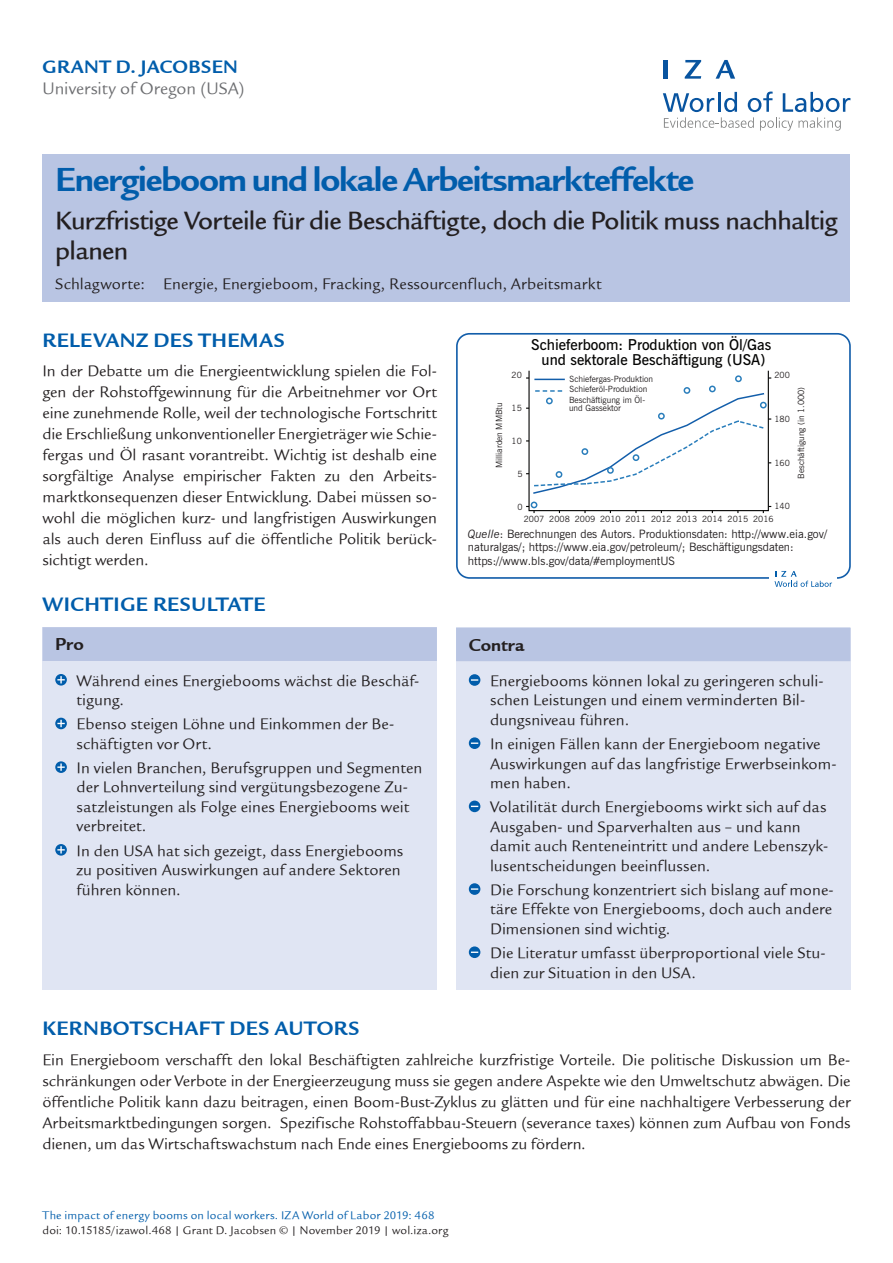
<style>
.page{position:relative;width:893px;height:1263px;background:#fff}
.page>*{position:absolute;margin:0;border:0;box-sizing:border-box;transform-origin:0 0}
.t1{font:36px "Legacy Sans ITCTT Bold";letter-spacing:-.03em;color:#015dab}
.t2{font:27px/30px "Legacy Sans Md ITCTT Medium";letter-spacing:-.025em;color:#231f20}
.t3{font:21px "Legacy Sans ITCTT Bold";letter-spacing:.02em;color:#015dab}
.t4{font:19.5px "Legacy Sans ITCTT Bold";letter-spacing:.02em;color:#015dab}
.t5{font:18.75px "Legacy Sans ITCTT Bold";color:#231f20}
.t6{font:18px "Legacy Sans ITCTT Book";color:#6c6d70}
.t7{font:16.5px/19.5px "Legacy Sans ITCTT Book";letter-spacing:.005em;color:#231f20}
.t8{font:600 15px/15px "News Gothic BT";color:#050504;text-align:center}
.t9{font:12px "Legacy Sans ITCTT Book";letter-spacing:.015em;color:#231f20}
.t10{font:12px "Legacy Sans ITCTT Book";letter-spacing:.015em;color:#015dab}
.t11{font:11.55px/13.8px "News Gothic BT";color:#231f20}
.t12{font:8.55px/10.6px "News Gothic BT";color:#231f20}
.s1{font-style:italic}
</style>
<div class="page">
<svg style="left:663px;top:92px;width:187px;height:39px"></svg>
<hr style="left:664px;top:60px;width:4px;height:19px;background:#0854a0">
<svg style="left:685px;top:60px;width:16px;height:19px"></svg>
<svg style="left:716px;top:60px;width:19px;height:19px"></svg>
<div style="left:43px;top:154px;width:807px;height:147px;background:#b9c5e3"></div>
<div style="left:43px;top:627px;width:394px;height:363px;background:#e0e5f3"></div>
<div style="left:43px;top:627px;width:394px;height:34px;background:#b9c5e3"></div>
<svg style="left:55px;top:674px;width:12px;height:12px"></svg>
<svg style="left:57px;top:676px;width:8px;height:7px"></svg>
<svg style="left:55px;top:718px;width:12px;height:11px"></svg>
<svg style="left:57px;top:720px;width:8px;height:7px"></svg>
<svg style="left:55px;top:761px;width:12px;height:12px"></svg>
<svg style="left:57px;top:763px;width:8px;height:8px"></svg>
<svg style="left:55px;top:844px;width:12px;height:12px"></svg>
<svg style="left:57px;top:846px;width:8px;height:7px"></svg>
<div style="left:456px;top:628px;width:394px;height:362px;background:#e0e5f3"></div>
<div style="left:456px;top:627px;width:394px;height:34px;background:#b9c5e3"></div>
<div style="left:469px;top:674px;width:11px;height:12px;background:#015dab;border-radius:50%"></div>
<svg style="left:471px;top:679px;width:7px;height:2px"></svg>
<div style="left:469px;top:737px;width:11px;height:12px;background:#015dab;border-radius:50%"></div>
<svg style="left:471px;top:742px;width:7px;height:2px"></svg>
<svg style="left:469px;top:800px;width:11px;height:12px"></svg>
<div style="left:469px;top:883px;width:11px;height:12px;background:#015dab;border-radius:50%"></div>
<svg style="left:471px;top:888px;width:7px;height:2px"></svg>
<div style="left:469px;top:946px;width:11px;height:12px;background:#015dab;border-radius:50%"></div>
<svg style="left:471px;top:951px;width:7px;height:2px"></svg>
<div style="left:456px;top:333px;width:395px;height:246px;border:2px solid #135eaa;border-radius:13px"></div>
<svg style="left:526px;top:375px;width:245px;height:138px"></svg>
<div style="left:770px;top:566px;width:67px;height:27px;background:#fff"></div>
<svg style="left:774px;top:571px;width:58px;height:16px"></svg>
<p class="t4" style="left:43px;top:55px;width:197px">GRANT D. JACOBSEN</p>
<p class="t6" style="left:43px;top:79px;width:204px">University of Oregon (USA)</p>
<h1 class="t1" style="left:55px;top:159px;width:640px">Energieboom und lokale Arbeitsmarkteffekte</h1>
<h2 class="t2" style="left:55px;top:206px;width:784px">Kurzfristige Vorteile für die Beschäftigte, doch die Politik muss nachhaltig planen</h2>
<p class="t7" style="left:55px;top:274px;width:548px">Schlagworte: Energie, Energieboom, Fracking, Ressourcenfluch, Arbeitsmarkt</p>
<p class="t3" style="left:43px;top:328px;width:244px">RELEVANZ DES THEMAS</p>
<p class="t7" style="left:43px;top:361px;width:396px;line-height:21px;text-align:justify">In der Debatte um die Energieentwicklung spielen die Fol&shy;gen der Rohstoffgewinnung für die Arbeitnehmer vor Ort eine zunehmende Rolle, weil der technologische Fortschritt die Erschließung unkonventioneller Energieträger wie Schie&shy;fergas und Öl rasant vorantreibt. Wichtig ist deshalb eine sorgfältige Analyse empirischer Fakten zu den Arbeits&shy;marktkonsequenzen dieser Entwicklung. Dabei müssen so&shy;wohl die möglichen kurz- und langfristigen Auswirkungen als auch deren Einfluss auf die öffentliche Politik berück&shy;sichtigt werden.</p>
<p class="t3" style="left:43px;top:592px;width:225px">WICHTIGE RESULTATE</p>
<p class="t5" style="left:55px;top:634px;width:30px">Pro</p>
<p class="t7" style="left:77px;top:671px;width:344px">Während eines Energiebooms wächst die Beschäf&shy;tigung.</p>
<p class="t7" style="left:77px;top:714px;width:319px">Ebenso steigen Löhne und Einkommen der Be&shy;schäftigten vor Ort.</p>
<p class="t7" style="left:77px;top:758px;width:347px">In vielen Branchen, Berufsgruppen und Segmenten der Lohnverteilung sind vergütungsbezogene Zu&shy;satzleistungen als Folge eines Energiebooms weit verbreitet.</p>
<p class="t7" style="left:77px;top:841px;width:328px">In den USA hat sich gezeigt, dass Energiebooms zu positiven Auswirkungen auf andere Sektoren führen können.</p>
<p class="t12" style="left:494px;top:468px;width:67px;rotate:-90deg">Milliarden MMBtu</p>
<p class="t12" style="left:512px;top:370px;width:12px">20</p>
<p class="t12" style="left:512px;top:403px;width:12px">15</p>
<p class="t12" style="left:512px;top:436px;width:12px">10</p>
<p class="t12" style="left:517px;top:469px;width:7px">5</p>
<p class="t8" style="left:531px;top:338px;width:242px">Schieferboom: Produktion von Öl/Gas und sektorale Beschäftigung (USA)</p>
<p class="t12" style="left:569px;top:374px;width:86px">Schiefergas-Produktion<br>Schieferöl-Produktion<br>Beschäftigung im Öl-</p>
<p class="t12" style="left:569px;top:403px;width:53px">und Gassektor</p>
<p class="t12" style="left:774px;top:370px;width:17px">200</p>
<p class="t12" style="left:774px;top:414px;width:17px">180</p>
<p class="t12" style="left:774px;top:458px;width:17px">160</p>
<p class="t12" style="left:796px;top:479px;width:93px;rotate:-90deg">Beschäftigung (in 1.000)</p>
<p class="t12" style="left:517px;top:502px;width:7px">0</p>
<p class="t12" style="left:774px;top:501px;width:17px">140</p>
<p class="t12" style="left:524px;top:514px;width:251px">2007 2008 2009 2010 2011 2012 2013 2014 2015 2016</p>
<p class="t11" style="left:468px;top:527px;width:361px"><span class="s1">Quelle</span>: Berechnungen des Autors. Produktionsdaten: http://www.eia.gov/ naturalgas/; https://www.eia.gov/petroleum/; Beschäftigungsdaten: https://www.bls.gov/data/#employmentUS</p>
<p class="t5" style="left:469px;top:634px;width:57px">Contra</p>
<p class="t7" style="left:490px;top:671px;width:335px">Energiebooms können lokal zu geringeren schuli&shy;schen Leistungen und einem verminderten Bil&shy;dungsniveau führen.</p>
<p class="t7" style="left:490px;top:734px;width:348px">In einigen Fällen kann der Energieboom negative<br>Auswirkungen auf das langfristige Erwerbseinkom&shy;men haben.</p>
<p class="t7" style="left:490px;top:797px;width:340px">Volatilität durch Energiebooms wirkt sich auf das Ausgaben- und Sparverhalten aus – und kann damit auch Renteneintritt und andere Lebenszyk&shy;lusentscheidungen beeinflussen.</p>
<p class="t7" style="left:490px;top:880px;width:345px;text-align:justify">Die Forschung konzentriert sich bislang auf mone&shy;täre Effekte von Energiebooms, doch auch andere Dimensionen sind wichtig.</p>
<p class="t7" style="left:490px;top:943px;width:337px">Die Literatur umfasst überproportional viele Stu&shy;dien zur Situation in den USA.</p>
<p class="t3" style="left:43px;top:1016px;width:319px">KERNBOTSCHAFT DES AUTORS</p>
<p class="t7" style="left:43px;top:1049px;width:809px;line-height:21px;text-align:justify">Ein Energieboom verschafft den lokal Beschäftigten zahlreiche kurzfristige Vorteile. Die politische Diskussion um Be&shy;schränkungen oder Verbote in der Energieerzeugung muss sie gegen andere Aspekte wie den Umweltschutz abwägen. Die öffentliche Politik kann dazu beitragen, einen Boom-Bust-Zyklus zu glätten und für eine nachhaltigere Verbesserung der Arbeitsmarktbedingungen sorgen. Spezifische Rohstoffabbau-Steuern (severance taxes) können zum Aufbau von Fonds dienen, um das Wirtschaftswachstum nach Ende eines Energiebooms zu fördern.</p>
<p class="t10" style="left:43px;top:1209px;width:393px">The impact of energy booms on local workers. IZA World of Labor 2019: 468</p>
<p class="t9" style="left:43px;top:1224px;width:407px">doi: 10.15185/izawol.468 | Grant D. Jacobsen © | November 2019 | wol.iza.org</p>
</div>
